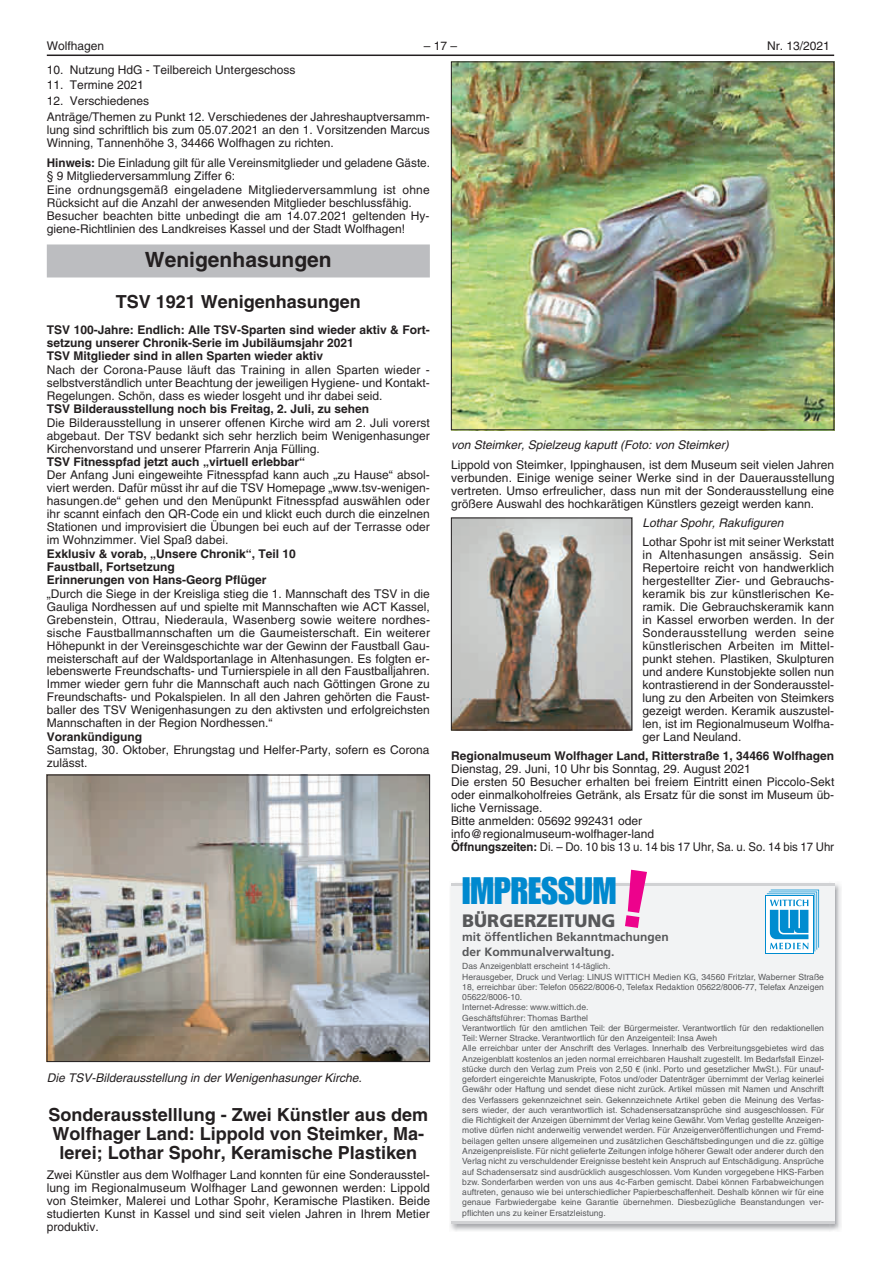
<style>
.page{position:relative;width:881px;height:1263px;background:#fff}
.page>*{position:absolute;margin:0;border:0;box-sizing:border-box;transform-origin:0 0}
.t1{font:37.5px "Impact LT";color:#0089cf}
.t2{font:700 21px "Helvetica LT";color:#231f20}
.t3{font:700 18px/19.5px "Helvetica LT";color:#231f20;text-align:center}
.t4{font:900 18px "Frutiger LT";color:#57585a}
.t5{font:12px/12.9px "Helvetica LT";color:#231f20;text-align:justify}
.t6{font:700 12px/13.2px "Helvetica LT";color:#231f20}
.t7{font:italic 12px "Helvetica LT";color:#231f20}
.t8{font:700 12px/14.4px "Frutiger LT";color:#57585a}
.t9{font:8.55px/10.2px "Helvetica LT";color:#57585a}
.s1{font-weight:700}
</style>
<div class="page">
<hr style="left:47px;top:55px;width:786px;height:1px;background:#231f20">
<img style="left:453px;top:64px;width:378px;height:364px">
<div style="left:451px;top:62px;width:382px;height:368px;border:1px solid #231f20"></div>
<img style="left:453px;top:520px;width:176px;height:208px">
<div style="left:451px;top:518px;width:180px;height:212px;border:1px solid #231f20"></div>
<div style="left:47px;top:244px;width:382px;height:33px;background:#bcbdc0"></div>
<img style="left:49px;top:777px;width:378px;height:283px">
<div style="left:47px;top:775px;width:382px;height:287px;border:1px solid #231f20"></div>
<img style="left:450px;top:883px;width:391px;height:348px">
<div style="left:451px;top:883px;width:382px;height:341px;background:#f2f3f4"></div>
<hr style="left:451px;top:883px;width:382px;height:3px;background:#d1d2d4">
<hr style="left:451px;top:1221px;width:382px;height:3px;background:#d1d2d4">
<svg style="left:765px;top:896px;width:47px;height:56px"></svg>
<svg style="left:766px;top:890px;width:52px;height:61px"></svg>
<p class="t5" style="left:47px;top:39px;width:59px">Wolfhagen</p>
<p class="t5" style="left:423px;top:39px;width:35px">– 17 –</p>
<p class="t5" style="left:766px;top:39px;width:64px">Nr. 13/2021</p>
<p class="t5" style="left:47px;top:63px;width:250px">10. Nutzung HdG - Teilbereich Untergeschoss</p>
<p class="t5" style="left:47px;top:79px;width:98px">11. Termine 2021</p>
<p class="t5" style="left:47px;top:92px;width:384px;line-height:16.8px">12. Verschiedenes<br>Anträge/Themen zu Punkt 12. Verschiedenes der Jahreshauptversamm-</p>
<p class="t5" style="left:47px;top:124px;width:384px">lung sind schriftlich bis zum 05.07.2021 an den 1. Vorsitzenden Marcus<br>Winning, Tannenhöhe 3, 34466 Wolfhagen zu richten.</p>
<p class="t5" style="left:47px;top:156px;width:384px;text-align:left"><span class="s1">Hinweis:</span> Die Einladung gilt für alle Vereinsmitglieder und geladene Gäste. § 9 Mitgliederversammlung Ziffer 6:<br>Eine ordnungsgemäß eingeladene Mitgliederversammlung ist ohne Rücksicht auf die Anzahl der anwesenden Mitglieder beschlussfähig.<br>Besucher beachten bitte unbedingt die am 14.07.2021 geltenden Hy&shy;giene-Richtlinien des Landkreises Kassel und der Stadt Wolfhagen!</p>
<h2 class="t2" style="left:145px;top:247px;width:188px">Wenigenhasungen</h2>
<h3 class="t3" style="left:116px;top:292px;width:247px">TSV 1921 Wenigenhasungen</h3>
<p class="t6" style="left:47px;top:323px;width:384px">TSV 100-Jahre: Endlich: Alle TSV-Sparten sind wieder aktiv &amp; Fort&shy;setzung unserer Chronik-Serie im Jubiläumsjahr 2021<br>TSV Mitglieder sind in allen Sparten wieder aktiv</p>
<p class="t5" style="left:47px;top:363px;width:384px">Nach der Corona-Pause läuft das Training in allen Sparten wieder - selbstverständlich unter Beachtung der jeweiligen Hygiene- und Kontakt-Regelungen. Schön, dass es wieder losgeht und ihr dabei seid.</p>
<p class="t6" style="left:47px;top:402px;width:324px">TSV Bilderausstellung noch bis Freitag, 2. Juli, zu sehen</p>
<p class="t5" style="left:47px;top:416px;width:384px">Die Bilderausstellung in unserer offenen Kirche wird am 2. Juli vorerst abgebaut. Der TSV bedankt sich sehr herzlich beim Wenigenhasunger Kirchenvorstand und unserer Pfarrerin Anja Fülling.</p>
<p class="t6" style="left:47px;top:455px;width:260px">TSV Fitnesspfad jetzt auch „virtuell erlebbar“</p>
<p class="t5" style="left:47px;top:469px;width:384px">Der Anfang Juni eingeweihte Fitnesspfad kann auch „zu Hause“ absol&shy;viert werden. Dafür müsst ihr auf die TSV Homepage „www.tsv-wenigen&shy;hasungen.de“ gehen und den Menüpunkt Fitnesspfad auswählen oder ihr scannt einfach den QR-Code ein und klickt euch durch die einzelnen Stationen und improvisiert die Übungen bei euch auf der Terrasse oder im Wohnzimmer. Viel Spaß dabei.</p>
<p class="t6" style="left:47px;top:546px;width:250px">Exklusiv &amp; vorab, „Unsere Chronik“, Teil 10<br>Faustball, Fortsetzung<br>Erinnerungen von Hans-Georg Pflüger</p>
<p class="t5" style="left:47px;top:587px;width:384px">„Durch die Siege in der Kreisliga stieg die 1. Mannschaft des TSV in die Gauliga Nordhessen auf und spielte mit Mannschaften wie ACT Kassel, Grebenstein, Ottrau, Niederaula, Wasenberg sowie weitere nordhes&shy;sische Faustballmannschaften um die Gaumeisterschaft. Ein weiterer Höhepunkt in der Vereinsgeschichte war der Gewinn der Faustball Gau&shy;meisterschaft auf der Waldsportanlage in Altenhasungen. Es folgten er&shy;lebenswerte Freundschafts- und Turnierspiele in all den Faustballjahren.<br>Immer wieder gern fuhr die Mannschaft auch nach Göttingen Grone zu Freundschafts- und Pokalspielen. In all den Jahren gehörten die Faust&shy;baller des TSV Wenigenhasungen zu den aktivsten und erfolgreichsten Mannschaften in der Region Nordhessen.“</p>
<p class="t6" style="left:47px;top:730px;width:97px">Vorankündigung</p>
<p class="t5" style="left:47px;top:743px;width:384px">Samstag, 30. Oktober, Ehrungstag und Helfer-Party, sofern es Corona zulässt.</p>
<p class="t7" style="left:47px;top:1070px;width:316px">Die TSV-Bilderausstellung in der Wenigenhasunger Kirche.</p>
<h3 class="t3" style="left:49px;top:1104px;width:381px">Sonderausstelllung - Zwei Künstler aus dem<br>Wolfhager Land: Lippold von Steimker, Ma&shy;lerei; Lothar Spohr, Keramische Plastiken</h3>
<p class="t5" style="left:47px;top:1168px;width:384px">Zwei Künstler aus dem Wolfhager Land konnten für eine Sonderausstel&shy;lung im Regionalmuseum Wolfhager Land gewonnen werden: Lippold von Steimker, Malerei und Lothar Spohr, Keramische Plastiken. Beide studierten Kunst in Kassel und sind seit vielen Jahren in Ihrem Metier produktiv.</p>
<p class="t7" style="left:451px;top:438px;width:279px">von Steimker, Spielzeug kaputt (Foto: von Steimker)</p>
<p class="t5" style="left:451px;top:458px;width:384px">Lippold von Steimker, Ippinghausen, ist dem Museum seit vielen Jahren verbunden. Einige wenige seiner Werke sind in der Dauerausstellung vertreten. Umso erfreulicher, dass nun mit der Sonderausstellung eine größere Auswahl des hochkarätigen Künstlers gezeigt werden kann.</p>
<p class="t7" style="left:642px;top:516px;width:142px">Lothar Spohr, Rakufiguren</p>
<p class="t5" style="left:642px;top:535px;width:193px">Lothar Spohr ist mit seiner Werkstatt in Altenhasungen ansässig. Sein Repertoire reicht von handwerklich hergestellter Zier- und Gebrauchs&shy;keramik bis zur künstlerischen Ke&shy;ramik. Die Gebrauchskeramik kann in Kassel erworben werden. In der Sonderausstellung werden seine künstlerischen Arbeiten im Mittel&shy;punkt stehen. Plastiken, Skulpturen und andere Kunstobjekte sollen nun kontrastierend in der Sonderausstel&shy;lung zu den Arbeiten von Steimkers gezeigt werden. Keramik auszustel&shy;len, ist im Regionalmuseum Wolfha&shy;ger Land Neuland.</p>
<p class="t6" style="left:451px;top:749px;width:384px">Regionalmuseum Wolfhager Land, Ritterstraße 1, 34466 Wolfhagen</p>
<p class="t5" style="left:451px;top:762px;width:384px;text-align:left">Dienstag, 29. Juni, 10 Uhr bis Sonntag, 29. August 2021<br>Die ersten 50 Besucher erhalten bei freiem Eintritt einen Piccolo-Sekt oder einmalkoholfreies Getränk, als Ersatz für die sonst im Museum üb&shy;liche Vernissage.<br>Bitte anmelden: 05692 992431 oder info@regionalmuseum-wolfhager-land<br><span class="s1">Öffnungszeiten:</span> Di. – Do. 10 bis 13 u. 14 bis 17 Uhr, Sa. u. So. 14 bis 17 Uhr</p>
<h1 class="t1" style="left:462px;top:869px;width:156px">IMPRESSUM</h1>
<h3 class="t4" style="left:462px;top:910px;width:155px">BÜRGERZEITUNG</h3>
<p class="t8" style="left:462px;top:930px;width:208px">mit öffentlichen Bekanntmachungen der Kommunalverwaltung.</p>
<p class="t9" style="left:462px;top:961px;width:363px">Das Anzeigenblatt erscheint 14-täglich.<br>Herausgeber, Druck und Verlag: LINUS WITTICH Medien KG, 34560 Fritzlar, Waberner Straße 18, erreichbar über: Telefon 05622/8006-0, Telefax Redaktion 05622/8006-77, Telefax Anzeigen 05622/8006-10.<br>Internet-Adresse: www.wittich.de.<br>Geschäftsführer: Thomas Barthel<br>Verantwortlich für den amtlichen Teil: der Bürgermeister. Verantwortlich für den redaktionellen Teil: Werner Stracke. Verantwortlich für den Anzeigenteil: Insa Aweh<br>Alle erreichbar unter der Anschrift des Verlages. Innerhalb des Verbreitungsgebietes wird das Anzeigenblatt kostenlos an jeden normal erreichbaren Haushalt zugestellt. Im Bedarfsfall Einzel&shy;stücke durch den Verlag zum Preis von 2,50 € (inkl. Porto und gesetzlicher MwSt.). Für unauf&shy;gefordert eingereichte Manuskripte, Fotos und/oder Datenträger übernimmt der Verlag keinerlei Gewähr oder Haftung und sendet diese nicht zurück. Artikel müssen mit Namen und Anschrift des Verfassers gekennzeichnet sein. Gekennzeichnete Artikel geben die Meinung des Verfas&shy;sers wieder, der auch verantwortlich ist. Schadensersatzansprüche sind ausgeschlossen. Für die Richtigkeit der Anzeigen übernimmt der Verlag keine Gewähr. Vom Verlag gestellte Anzeigen&shy;motive dürfen nicht anderweitig verwendet werden. Für Anzeigenveröffentlichungen und Fremd&shy;beilagen gelten unsere allgemeinen und zusätzlichen Geschäftsbedingungen und die zz. gültige Anzeigenpreisliste. Für nicht gelieferte Zeitungen infolge höherer Gewalt oder anderer durch den Verlag nicht zu verschuldender Ereignisse besteht kein Anspruch auf Entschädigung. Ansprüche auf Schadensersatz sind ausdrücklich ausgeschlossen. Vom Kunden vorgegebene HKS-Farben bzw. Sonderfarben werden von uns aus 4c-Farben gemischt. Dabei können Farbabweichungen auftreten, genauso wie bei unterschiedlicher Papierbeschaffenheit. Deshalb können wir für eine genaue Farbwiedergabe keine Garantie übernehmen. Diesbezügliche Beanstandungen ver&shy;pflichten uns zu keiner Ersatzleistung.</p>
</div>
